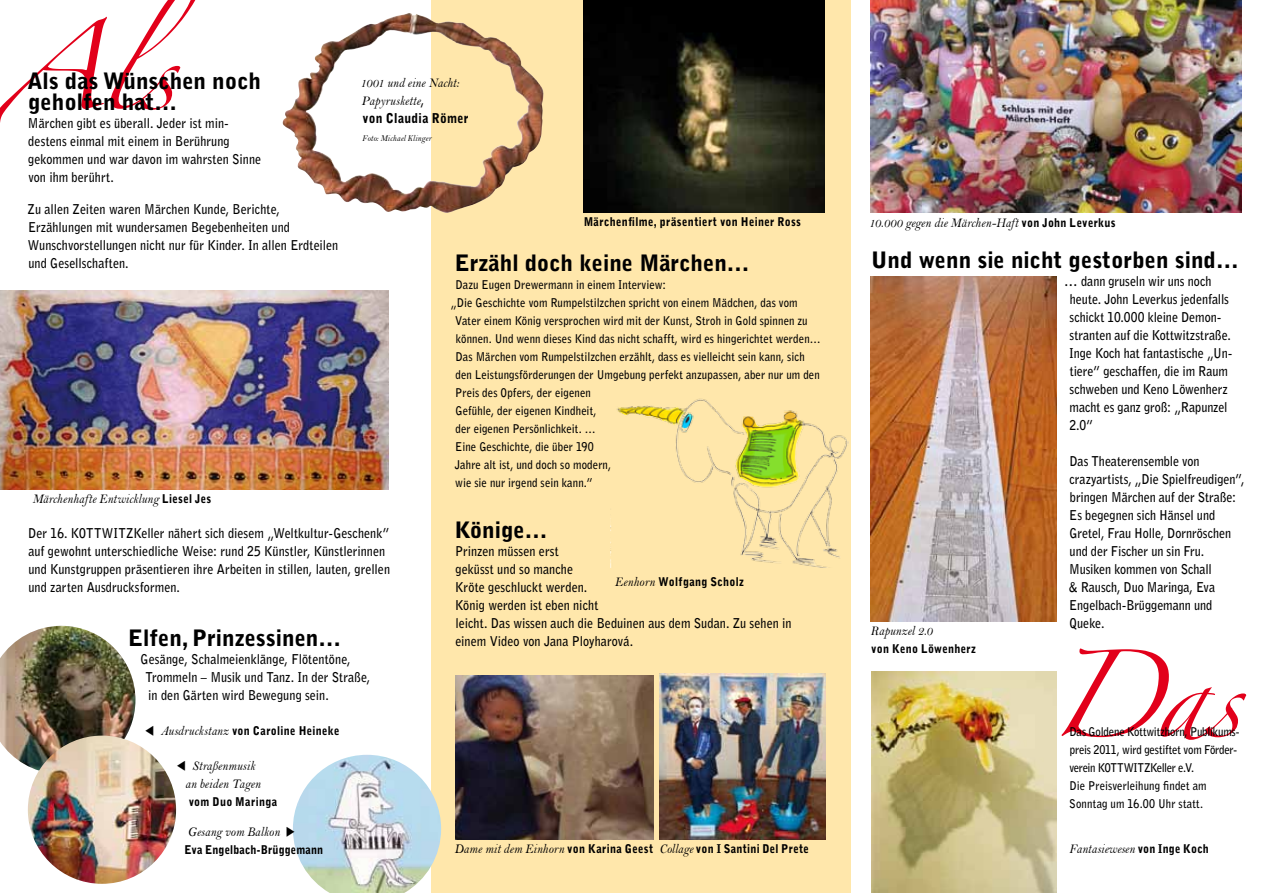
<style>
.page{position:relative;width:1263px;height:893px;background:#fff}
.page>*{position:absolute;margin:0;border:0;box-sizing:border-box;transform-origin:0 0}
.t1{font:77.85px "Zapfino";color:#e2001a}
.t2{font:900 22.5px/21px "Bell Gothic Std";color:#000}
.t3{font:700 13.5px/18px "Bell Gothic Std";color:#000;scale:.9 1}
.t4{font:13.5px/18px "Bell MT Italic";letter-spacing:.005em;color:#000;scale:.9 1}
.t5{font:900 13.5px "Bell Gothic Std";letter-spacing:.025em;color:#000;scale:.9 1}
.t6{font:700 12px/18px "Bell Gothic Std";letter-spacing:.005em;color:#000;scale:.9 1}
.t7{font:900 12px "Bell Gothic Std";letter-spacing:.03em;color:#000;scale:.9 1}
.t8{font:900 12px "Bell Gothic Std";letter-spacing:.01em;color:#000;scale:.9 1}
.t9{font:9px "Bell MT Italic";letter-spacing:.015em;color:#000;scale:.9 1}
.s1{font-family:"Bell Gothic Std";font-weight:700}
.s2{font-family:"Bell Gothic Std";font-weight:900;font-size:12px}
.s3{font-family:"Bell MT Italic";font-weight:400;font-size:13.5px}
.s4{font-size:15px}
</style>
<div class="page">
<div style="left:431px;top:0;width:419px;height:893px;background:#ffe7ab"></div>
<img style="left:660px;top:674px;width:166px;height:166px">
<img style="left:583px;top:0;width:242px;height:213px">
<img style="left:871px;top:277px;width:185px;height:345px">
<img style="left:455px;top:675px;width:199px;height:165px">
<img style="left:0;top:626px;width:135px;height:148px">
<img style="left:28px;top:736px;width:148px;height:148px;border-radius:74px">
<img style="left:293px;top:755px;width:148px;height:138px">
<img style="left:610px;top:398px;width:238px;height:169px">
<img style="left:872px;top:671px;width:184px;height:222px">
<img style="left:871px;top:0;width:371px;height:213px">
<img style="left:0;top:291px;width:388px;height:198px">
<img style="left:282px;top:13px;width:262px;height:200px">
<svg style="left:1061px;top:648px;width:185px;height:92px"></svg>
<h1 class="t1" style="left:0;top:36px;width:204px">A ls</h1>
<h2 class="t2" style="left:27px;top:71px;width:235px">Als das Wünschen noch geholfen hat…</h2>
<p class="t3" style="left:28px;top:114px;width:261px">Märchen gibt es überall. Jeder ist min&shy;destens einmal mit einem in Berührung gekommen und war davon im wahrsten Sinne von ihm berührt.</p>
<p class="t3" style="left:28px;top:200px;width:347px">Zu allen Zeiten waren Märchen Kunde, Berichte, Erzählungen mit wundersamen Begebenheiten und Wunschvorstellungen nicht nur für Kinder. In allen Erdteilen und Gesellschaften.</p>
<p class="t4" style="left:361px;top:74px;width:111px">1001 und eine Nacht:<br>Papyruskette<span class="s1">,</span></p>
<p class="t5" style="left:363px;top:110px;width:119px">von Claudia Römer</p>
<p class="t9" style="left:362px;top:133px;width:78px">Foto: Michael Klinger</p>
<p class="t7" style="left:584px;top:214px;width:243px">Märchenfilme, präsentiert von Heiner Ross</p>
<h2 class="t2" style="left:455px;top:253px;width:296px">Erzähl doch keine Märchen…</h2>
<p class="t6" style="left:455px;top:276px;width:236px">Dazu Eugen Drewermann in einem Interview:</p>
<p class="t6" style="left:451px;top:294px;width:387px">„Die Geschichte vom Rumpelstilzchen spricht von einem Mädchen, das vom</p>
<p class="t6" style="left:455px;top:312px;width:393px">Vater einem König versprochen wird mit der Kunst, Stroh in Gold spinnen zu</p>
<p class="t6" style="left:456px;top:330px;width:407px">können. Und wenn dieses Kind das nicht schafft, wird es hingerichtet werden…</p>
<p class="t6" style="left:455px;top:348px;width:390px">Das Märchen vom Rumpelstilzchen erzählt, dass es vielleicht sein kann, sich</p>
<p class="t6" style="left:455px;top:366px;width:406px">den Leistungsförderungen der Umgebung perfekt anzupassen, aber nur um den</p>
<p class="t6" style="left:455px;top:384px;width:152px">Preis des Opfers, der eigenen</p>
<p class="t6" style="left:456px;top:402px;width:158px">Gefühle, der eigenen Kindheit,</p>
<p class="t6" style="left:455px;top:420px;width:157px">der eigenen Persönlichkeit. …</p>
<p class="t6" style="left:455px;top:438px;width:155px">Eine Geschichte, die über 190</p>
<p class="t6" style="left:455px;top:456px;width:175px">Jahre alt ist, und doch so modern,</p>
<p class="t6" style="left:455px;top:474px;width:154px">wie sie nur irgend sein kann.”</p>
<h2 class="t2" style="left:455px;top:520px;width:94px">Könige…</h2>
<p class="t3" style="left:455px;top:542px;width:375px">Prinzen müssen erst<br>geküsst und so manche<br>Kröte geschluckt werden.<br>König werden ist eben nicht<br>leicht. Das wissen auch die Beduinen aus dem Sudan. Zu sehen in einem Video von Jana Ployharová.</p>
<p class="t4" style="left:32px;top:490px;width:200px">Märchenhafte Entwicklung <span class="s2">Liesel Jes</span></p>
<p class="t3" style="left:28px;top:524px;width:404px">Der 16. KottwitzKeller nähert sich diesem „Weltkultur-Geschenk” auf gewohnt unterschiedliche Weise: rund 25 Künstler, Künstlerinnen und Kunstgruppen präsentieren ihre Arbeiten in stillen, lauten, grellen und zarten Ausdrucksformen.</p>
<h2 class="t2" style="left:128px;top:628px;width:214px">Elfen, Prinzessinen…</h2>
<p class="t3" style="left:146px;top:650px;width:251px;text-indent:-5px">Gesänge, Schalmeienklänge, Flötentöne,<br>Trommeln – Musik und Tanz. In der Straße, in den Gärten wird Bewegung sein.</p>
<p class="t7" style="left:615px;top:574px;width:145px"><span class="s3">Eenhorn</span> Wolfgang Scholz</p>
<p class="t4" style="left:869px;top:214px;width:275px">10.000 gegen die Märchen-Haft <span class="s2">von John Leverkus</span></p>
<h2 class="t2" style="left:871px;top:250px;width:369px">Und wenn sie nicht gestorben sind…</h2>
<p class="t3" style="left:1069px;top:272px;width:182px;text-indent:-5px"><span class="s4">…</span> dann gruseln wir uns noch heute. John Leverkus jedenfalls schickt 10.000 kleine Demon&shy;stranten auf die Kottwitzstraße.<br>Inge Koch hat fantastische „Un&shy;tiere” geschaffen, die im Raum schweben und Keno Löwenherz macht es ganz groß: „Rapunzel<br>2.0”</p>
<p class="t3" style="left:1069px;top:452px;width:197px">Das Theaterensemble von crazyartists, „Die Spielfreudigen”, bringen Märchen auf der Straße:<br>Es begegnen sich Hänsel und<br>Gretel, Frau Holle, Dornröschen und der Fischer un sin Fru.<br>Musiken kommen von Schall<br>&amp; Rausch, Duo Maringa, Eva<br>Engelbach-Brüggemann und<br>Queke.</p>
<p class="t4" style="left:870px;top:621px;width:70px">Rapunzel 2.0</p>
<p class="t7" style="left:871px;top:642px;width:118px">von Keno Löwenherz</p>
<p class="t7" style="left:145px;top:724px;width:218px">▼ <span class="s3">Ausdruckstanz</span> von Caroline Heineke</p>
<p class="t4" style="left:185px;top:756px;width:86px;text-indent:-9px">▼ Straßenmusik an beiden Tagen</p>
<p class="t7" style="left:189px;top:794px;width:100px">vom Duo Maringa</p>
<p class="t4" style="left:188px;top:822px;width:121px">Gesang vom Balkon ◆</p>
<p class="t8" style="left:185px;top:842px;width:156px">Eva Engelbach-Brüggemann</p>
<p class="t6" style="left:1069px;top:723px;width:191px">Das Goldene Kottwitzhorn, Publikums&shy;preis 2011, wird gestiftet vom Förder&shy;verein KottwitzKeller e.V.<br>Die Preisverleihung findet am<br>Sonntag um 16.00 Uhr statt.</p>
<p class="t7" style="left:454px;top:842px;width:395px"><span class="s3">Dame mit dem Einhorn</span> von Karina G eest <span class="s3">Collage</span> von I Santini Del Prete</p>
<p class="t4" style="left:1069px;top:840px;width:157px">Fantasiewesen <span class="s2">von Inge Koch</span></p>
</div>
